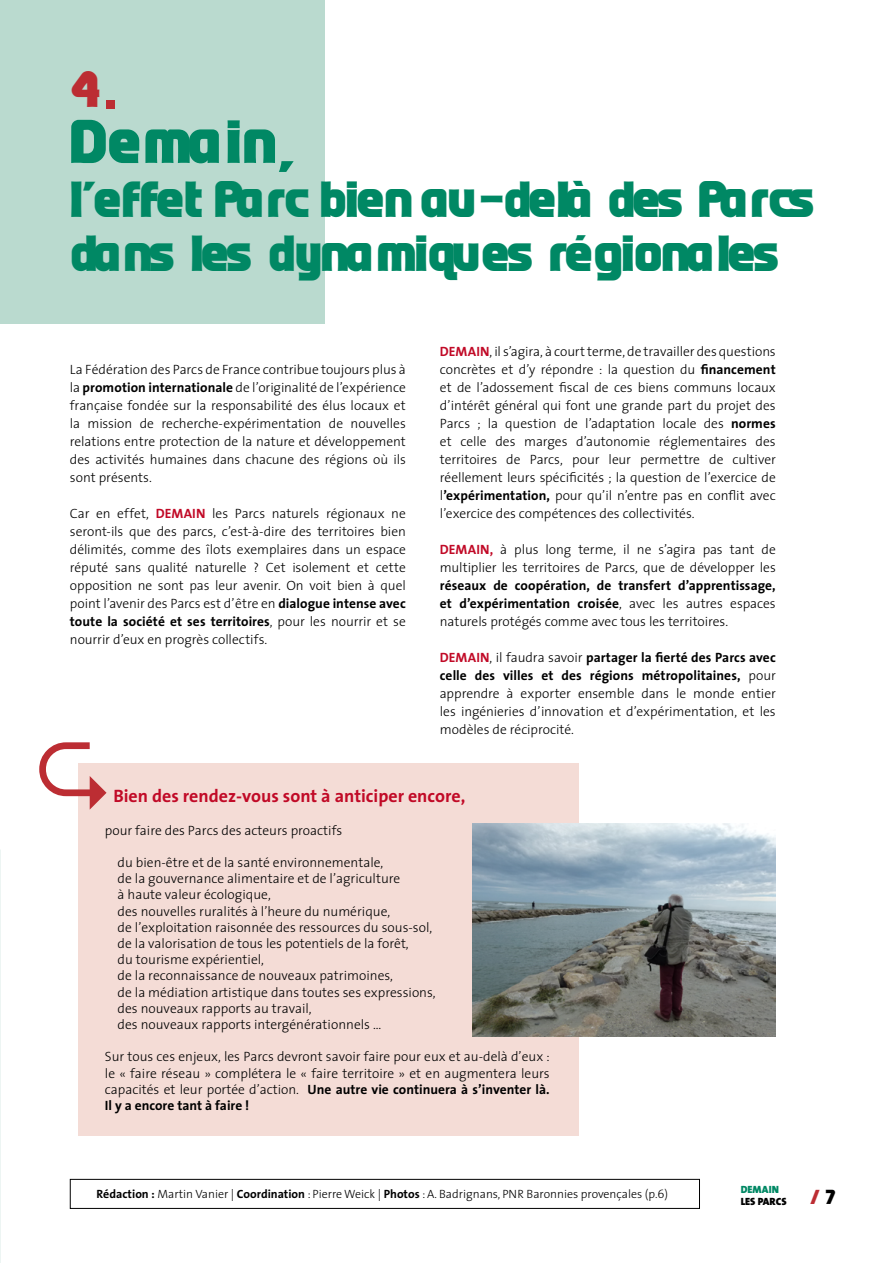
<style>
.page{position:relative;width:893px;height:1263px;background:#fff}
.page>*{position:absolute;margin:0;border:0;box-sizing:border-box;transform-origin:0 0}
.t1{font:900 54px "Prosper";color:#008864}
.t2{font:900 45px/54px "Prosper";letter-spacing:-.03em;color:#008864}
.t3{font:900 45px "Prosper";color:#bc2d33}
.t4{font:700 18px "The Sans";color:#c10a27}
.t5{font:300 13.5px/18px "The Sans";color:#000;text-align:justify}
.t6{font:700 13.5px/18px "The Sans";letter-spacing:.005em;color:#000;text-align:justify}
.t7{font:300 12px "The Sans";color:#000}
.t8{font:900 10.5px/12.6px "The Sans";color:#000}
.s1{font-weight:700}
.s2{font-weight:700;color:#c10a27}
.s3{font-weight:300}
.s4{font-style:italic}
.s5{color:#008864}
.s6{font-size:21px;color:#bc2d33}
.s7{font-family:"Prosper";font-size:18px}
</style>
<div class="page">
<hr style="left:0;top:0;width:2px;height:323px;background:#badacf">
<div style="left:2px;top:0;width:323px;height:323px;background:#badacf"></div>
<div style="left:78px;top:763px;width:501px;height:372px;background:#f4dcd6"></div>
<img style="left:473px;top:823px;width:303px;height:214px">
<div style="left:106px;top:100px;width:9px;height:8px;background:#bc2d33"></div>
<img style="left:0;top:849px;width:1px;height:414px">
<div style="left:70px;top:1179px;width:630px;height:30px;border:1px solid #000"></div>
<h2 class="t3" style="left:71px;top:58px;width:32px">4</h2>
<h1 class="t1" style="left:71px;top:104px;width:228px">Demain,</h1>
<h2 class="t2" style="left:71px;top:171px;width:750px">l’effet Parc bien au-delà des Parcs dans les dynamiques régionales</h2>
<p class="t5" style="left:70px;top:360px;width:337px">La Fédération des Parcs de France contribue toujours plus à la <span class="s1">promotion internationale</span> de l’originalité de l’expérience française fondée sur la responsabilité des élus locaux et la mission de recherche-expérimentation de nouvelles relations entre protection de la nature et développement des activités humaines dans chacune des régions où ils sont présents.</p>
<p class="t5" style="left:70px;top:504px;width:337px">Car en effet, <span class="s2">DEMAIN</span> les Parcs naturels régionaux ne seront-ils que des parcs, c’est-à-dire des territoires bien délimités, comme des îlots exemplaires dans un espace réputé sans qualité naturelle ? Cet isolement et cette opposition ne sont pas leur avenir. On voit bien à quel point l’avenir des Parcs est d’être en <span class="s1">dialogue intense avec toute la société et ses territoires</span>, pour les nourrir et se nourrir d’eux en progrès collectifs.</p>
<p class="t5" style="left:440px;top:342px;width:337px"><span class="s2">DEMAIN</span>, il s’agira, à court terme, de travailler des questions concrètes et d’y répondre : la question du <span class="s1">financement </span>et de l’adossement fiscal de ces biens communs locaux d’intérêt général qui font une grande part du projet des Parcs ; la question de l’adaptation locale des <span class="s1">normes </span>et celle des marges d’autonomie réglementaires des territoires de Parcs, pour leur permettre de cultiver réellement leurs spécificités ; la question de l’exercice de l<span class="s1">’expérimentation,</span> pour qu’il n’entre pas en conflit avec l’exercice des compétences des collectivités.</p>
<p class="t5" style="left:440px;top:540px;width:337px"><span class="s2">DEMAIN,</span> à plus long terme, il ne s’agira pas tant de multiplier les territoires de Parcs, que de développer les</p>
<p class="t6" style="left:440px;top:576px;width:337px">réseaux de coopération, de transfert d’apprentissage, et d’expérimentation croisée<span class="s3">, avec les autres espaces naturels protégés comme avec tous les territoires.</span></p>
<p class="t5" style="left:440px;top:648px;width:337px"><span class="s2">DEMAIN</span>, il faudra savoir <span class="s1">partager la fierté des Parcs avec celle des villes et des régions métropolitaines,</span> pour apprendre à exporter ensemble dans le monde entier les ingénieries d’innovation et d’expérimentation, et les modèles de réciprocité.</p>
<h3 class="t4" style="left:113px;top:781px;width:353px">Bien des rendez-vous sont à anticiper encore,</h3>
<p class="t5" style="left:105px;top:821px;width:239px">pour faire des Parcs des acteurs proactifs</p>
<p class="t5" style="left:118px;top:854px;width:320px;line-height:16.2px;text-align:left">du bien-être et de la santé environnementale,<br>de la gouvernance alimentaire et de l’agriculture<br>à haute valeur écologique,<br>des nouvelles ruralités à l’heure du numérique,<br>de l’exploitation raisonnée des ressources du sous-sol, de la valorisation de tous les potentiels de la forêt,<br>du tourisme expérientiel,<br>de la reconnaissance de nouveaux patrimoines,<br>de la médiation artistique dans toutes ses expressions, des nouveaux rapports au travail,<br>des nouveaux rapports intergénérationnels ...</p>
<p class="t5" style="left:105px;top:1048px;width:446px;line-height:16.2px">Sur tous ces enjeux, les Parcs devront savoir faire pour eux et au-delà d’eux : le « faire réseau » complétera le « faire territoire » et en augmentera leurs capacités et leur portée d’action. <span class="s1">Une autre vie continuera à s’inventer là.<br>Il y a encore tant à faire !</span></p>
<p class="t7" style="left:97px;top:1184px;width:573px"><span class="s1">Rédaction :</span> Martin Vanier <span class="s4">|</span> <span class="s1">Coordination</span> : Pierre Weick <span class="s4">|</span> <span class="s1">Photos</span> : A. Badrignans, PNR Baronnies provençales (p.6)</p>
<p class="t8" style="left:741px;top:1182px;width:97px"><span class="s5">DEMAIN<br></span>LES PARCS <span class="s6">/</span> <span class="s7">7</span></p>
</div>
